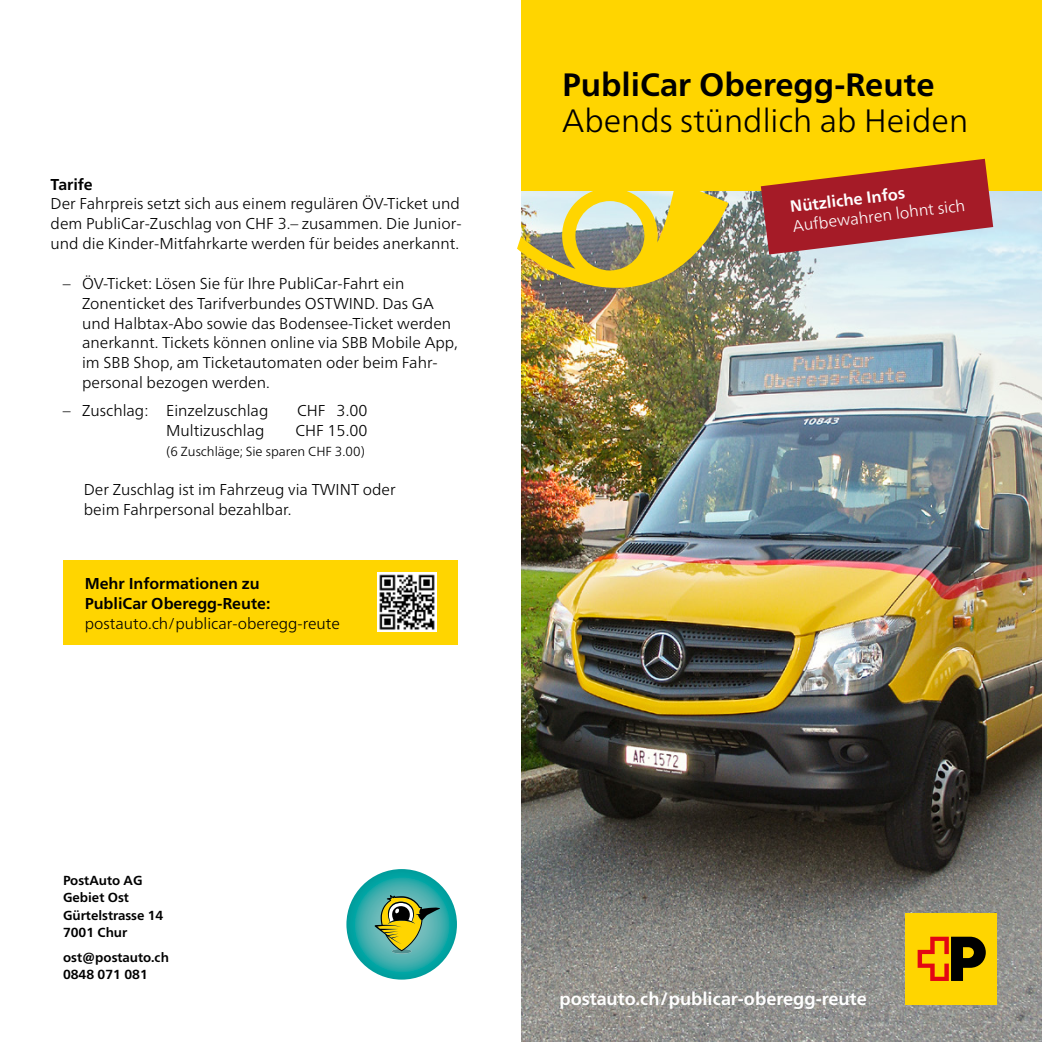
<style>
.page{position:relative;width:1042px;height:1042px;background:#fff}
.page>*{position:absolute;margin:0;border:0;box-sizing:border-box;transform-origin:0 0}
.t1{font:300 32.38px "Frutiger Neue LT Pro";color:#000}
.t2{font:700 32.38px "Frutiger Neue LT Pro";color:#000}
.t3{font:700 17.85px "Frutiger Neue LT Pro";color:#fff}
.t4{font:300 16.28px "Frutiger Neue LT Pro";color:#fff}
.t5{font:700 16.28px "Frutiger Neue LT Pro";color:#fff}
.t6{font:300 15.75px/19.8px "Frutiger Neue LT Pro";color:#000}
.t7{font:700 15.75px/19.8px "Frutiger Neue LT Pro";color:#000}
.t8{font:700 13.12px "Frutiger Neue LT Pro";color:#000}
.t9{font:300 13.12px "Frutiger Neue LT Pro";color:#000}
</style>
<div class="page">
<img style="left:521px;top:190px;width:521px;height:852px">
<div style="left:521px;top:0;width:521px;height:190px;background:#ffd500"></div>
<svg style="left:761px;top:159px;width:232px;height:95px;background:#b7533e"></svg>
<div style="left:63px;top:560px;width:395px;height:85px;background:#ffd500"></div>
<img style="left:517px;top:190px;width:211px;height:98px">
<svg style="left:346px;top:869px;width:111px;height:110px"></svg>
<img style="left:378px;top:572px;width:59px;height:59px">
<div style="left:905px;top:913px;width:92px;height:91px;background:#ffd500"></div>
<svg style="left:917px;top:936px;width:69px;height:45px"></svg>
<h3 class="t7" style="left:51px;top:174px;width:44px">Tarife</h3>
<p class="t6" style="left:51px;top:194px;width:412px;text-align:justify">Der Fahrpreis setzt sich aus einem regulären ÖV-Ticket und dem PubliCar-Zuschlag von CHF 3.– zusammen. Die Junior&shy;und die Kinder-Mitfahrkarte werden für beides anerkannt.</p>
<p class="t6" style="left:82px;top:273px;width:377px;text-indent:-19px">– ÖV-Ticket: Lösen Sie für Ihre PubliCar-Fahrt ein Zonenticket des Tarifverbundes OSTWIND. Das GA und Halbtax-Abo sowie das Bodensee-Ticket werden anerkannt. Tickets können online via SBB Mobile App, im SBB Shop, am Ticketautomaten oder beim Fahr&shy;personal bezogen werden.</p>
<p class="t6" style="left:63px;top:401px;width:207px">– Zuschlag: Einzelzuschlag</p>
<p class="t6" style="left:297px;top:401px;width:72px">CHF 3.00</p>
<p class="t6" style="left:166px;top:420px;width:100px">Multizuschlag</p>
<p class="t6" style="left:295px;top:420px;width:73px">CHF 15.00</p>
<p class="t9" style="left:166px;top:443px;width:200px">(6 Zuschläge; Sie sparen CHF 3.00)</p>
<p class="t6" style="left:84px;top:480px;width:313px">Der Zuschlag ist im Fahrzeug via TWINT oder beim Fahrpersonal bezahlbar.</p>
<h3 class="t7" style="left:85px;top:573px;width:187px">Mehr Informationen zu<br>PubliCar Oberegg-Reute:</h3>
<p class="t6" style="left:85px;top:613px;width:257px">postauto.ch/publicar-oberegg-reute</p>
<p class="t8" style="left:63px;top:872px;width:81px">PostAuto AG</p>
<p class="t8" style="left:63px;top:890px;width:67px">Gebiet Ost</p>
<p class="t8" style="left:63px;top:907px;width:102px">Gürtelstrasse 14</p>
<p class="t8" style="left:63px;top:925px;width:66px">7001 Chur</p>
<p class="t8" style="left:63px;top:949px;width:107px">ost@postauto.ch</p>
<p class="t8" style="left:63px;top:967px;width:86px">0848 071 081</p>
<h1 class="t2" style="left:562px;top:66px;width:374px">PubliCar Oberegg-Reute</h1>
<h2 class="t1" style="left:562px;top:101px;width:407px">Abends stündlich ab Heiden</h2>
<p class="t5" style="left:789px;top:197px;width:117px;rotate:-7deg">Nützliche Infos</p>
<p class="t4" style="left:791px;top:217px;width:175px;rotate:-7deg">Aufbewahren lohnt sich</p>
<p class="t3" style="left:559px;top:988px;width:309px">postauto.ch/publicar-oberegg-reute</p>
</div>
